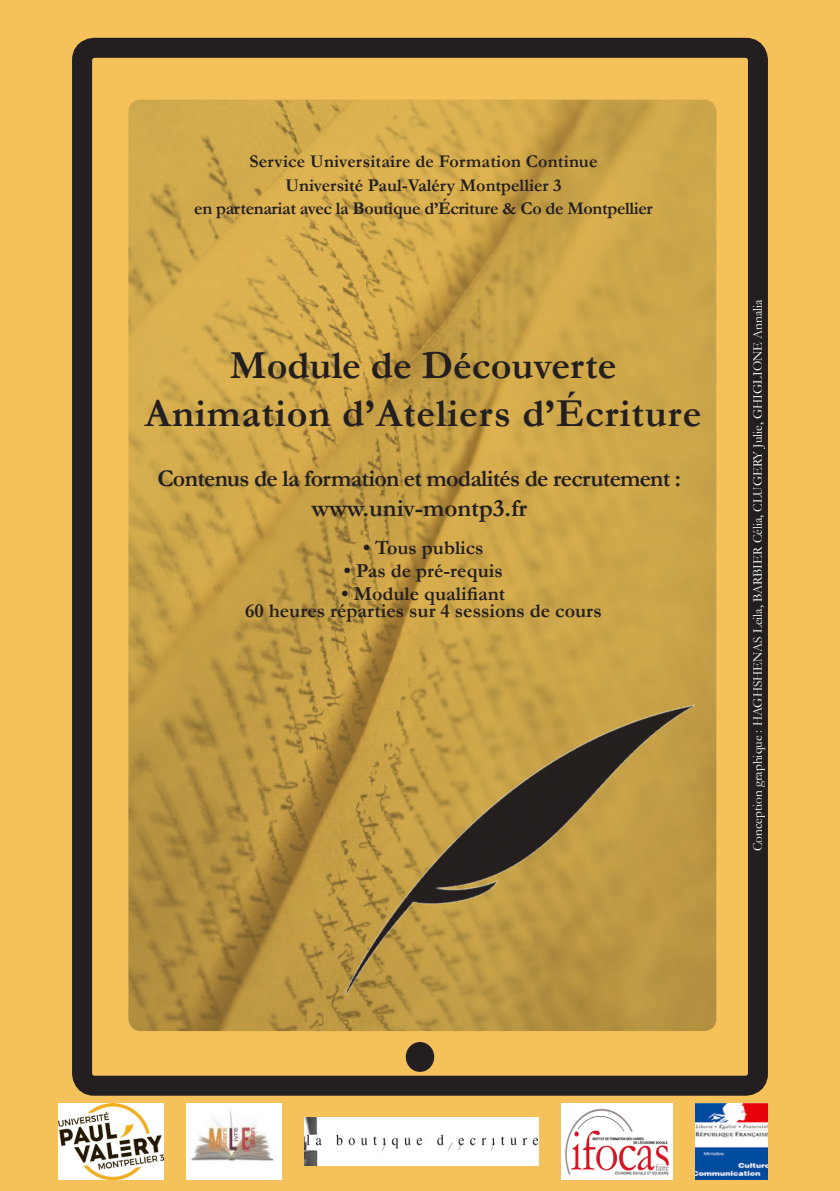
<style>
.page{position:relative;width:840px;height:1191px;background:#fff}
.page>*{position:absolute;margin:0;border:0;box-sizing:border-box;transform-origin:0 0}
.t1{font:700 40px "Garamond";letter-spacing:.02em;color:#231f20}
.t2{font:700 40px "Garamond";color:#231f20}
.t3{font:700 25px "Garamond";color:#231f20}
.t4{font:700 24px "Garamond";letter-spacing:-.03em;color:#231f20}
.t5{font:700 20px "Garamond";color:#231f20}
.t6{font:700 18px "Garamond";color:#231f20}
.t7{font:700 18px "Garamond";letter-spacing:-.02em;color:#231f20}
.t8{font:13.4px "Garamond";color:#fff}
</style>
<div class="page">
<div style="left:0;top:0;width:839px;height:1191px;background:#f4c15b"></div>
<img style="left:128px;top:100px;width:588px;height:931px">
<div style="left:72px;top:38px;width:695px;height:1057px;border:20px solid #231f20;border-radius:12px"></div>
<div style="left:405px;top:1042px;width:29px;height:29px;background:#231f20;border-radius:50%"></div>
<svg style="left:243px;top:598px;width:520px;height:462px;background:#bc9744"></svg>
<img style="left:304px;top:1117px;width:234px;height:48px">
<img style="left:695px;top:1103px;width:72px;height:76px">
<img style="left:187px;top:1103px;width:94px;height:76px">
<img style="left:561px;top:1103px;width:111px;height:76px">
<img style="left:58px;top:1103px;width:106px;height:76px">
<p class="t6" style="left:249px;top:149px;width:349px">Service Universitaire de Formation Continue</p>
<p class="t6" style="left:285px;top:173px;width:277px">Université Paul-Valéry Montpellier 3</p>
<p class="t7" style="left:194px;top:196px;width:459px">en partenariat avec la Boutique d’Écriture &amp; Co de Montpellier</p>
<p class="t2" style="left:230px;top:338px;width:388px">Module de Découverte</p>
<p class="t1" style="left:145px;top:386px;width:557px">Animation d’Ateliers d’Écriture</p>
<p class="t4" style="left:157px;top:461px;width:525px">Contenus de la formation et modalités de recrutement :</p>
<p class="t3" style="left:311px;top:490px;width:217px">www.univ-montp3.fr</p>
<p class="t5" style="left:363px;top:534px;width:122px">• Tous publics</p>
<p class="t5" style="left:344px;top:557px;width:160px">• Pas de pré-requis</p>
<p class="t5" style="left:341px;top:580px;width:165px">• Module qualifiant</p>
<p class="t5" style="left:245px;top:597px;width:358px">60 heures réparties sur 4 sessions de cours</p>
<p class="t8" style="left:748px;top:851px;width:553px;rotate:-90deg">Conception graphique : HAGHSHENAS Leila, BARBIER Célia, CLUGERY Julie, GHIGLIONE Annalia</p>
</div>
